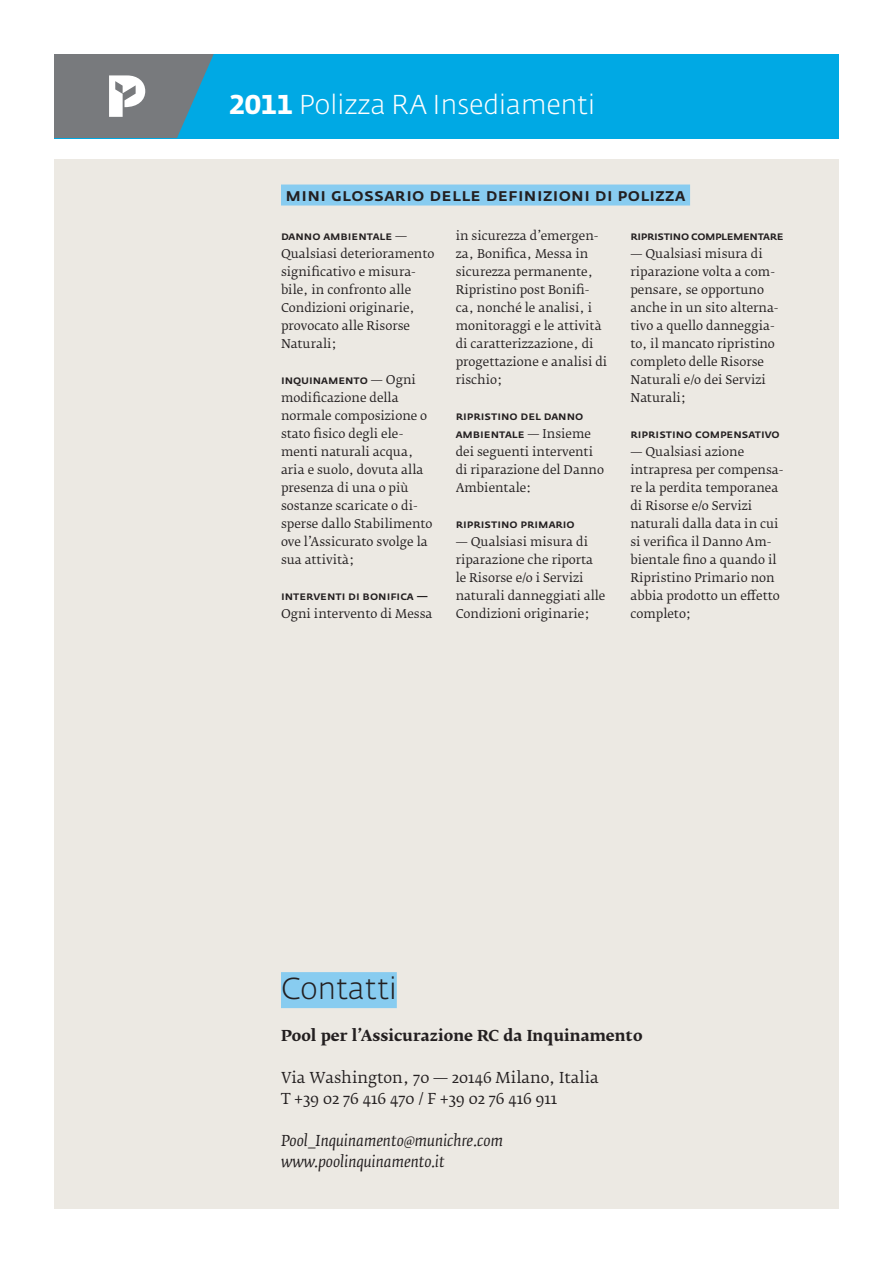
<style>
.page{position:relative;width:893px;height:1263px;background:#fff}
.page>*{position:absolute;margin:0;border:0;box-sizing:border-box;transform-origin:0 0}
.t1{font:300 30px "Fedra Sans Alt Std";color:#231f20}
.t2{font:300 27px "Fedra Sans Alt Std";color:#fff}
.t3{font:500 18px "Fedra Sans Alt Std";letter-spacing:.02em;color:#231f20}
.t4{font:15px/21px "Fedra Serif B Pro";color:#231f20}
.t5{font:italic 15px/21px "Fedra Serif B Pro";color:#231f20}
.t6{font:700 15px "Fedra Serif B Pro";color:#231f20}
.t7{font:12px/18px "Fedra Serif B Pro";color:#231f20}
.t8{font:500 12px/18px "Fedra Sans Pro";color:#231f20}
.t9{font:500 12px "Fedra Sans Pro";letter-spacing:-.03em;color:#231f20}
.s1{font-weight:700}
.s2{font-family:"Fedra Serif B Pro";font-weight:400}
</style>
<div class="page">
<div style="left:54px;top:159px;width:785px;height:1050px;background:#ece9e3"></div>
<div style="left:54px;top:54px;width:785px;height:84px;background:#00a9e4"></div>
<svg style="left:54px;top:54px;width:160px;height:84px;background:#738992"></svg>
<div style="left:281px;top:185px;width:409px;height:21px;background:#88ccf0"></div>
<div style="left:281px;top:972px;width:116px;height:36px;background:#88ccf0"></div>
<h2 class="t2" style="left:229px;top:88px;width:368px"><span class="s1">2011</span> Polizza RA Insediamenti</h2>
<h3 class="t3" style="left:286px;top:183px;width:401px">Mini Glossario delle Definizioni di Polizza</h3>
<p class="t8" style="left:281px;top:227px;width:128px">Danno Ambientale <span class="s2">—</span></p>
<p class="t7" style="left:281px;top:245px;width:155px">Qualsiasi deterioramento significativo e misura&shy;bile, in confronto alle<br>Condizioni originarie, provocato alle Risorse<br>Naturali;</p>
<p class="t8" style="left:281px;top:371px;width:136px">Inquinamento <span class="s2">— Ogni</span></p>
<p class="t7" style="left:281px;top:389px;width:153px">modificazione della normale composizione o stato fisico degli ele&shy;menti naturali acqua, aria e suolo, dovuta alla presenza di una o più sostanze scaricate o di&shy;sperse dallo Stabilimento ove l’Assicurato svolge la sua attività;</p>
<p class="t8" style="left:281px;top:587px;width:149px">Interventi di Bonifica —</p>
<p class="t7" style="left:281px;top:605px;width:153px">Ogni intervento di Messa</p>
<p class="t7" style="left:456px;top:227px;width:153px">in sicurezza d’emergen&shy;za, Bonifica, Messa in sicurezza permanente,<br>Ripristino post Bonifi&shy;ca, nonché le analisi, i monitoraggi e le attività di caratterizzazione, di progettazione e analisi di rischio;</p>
<p class="t8" style="left:456px;top:407px;width:137px">Ripristino del Danno<br>Ambientale <span class="s2">— Insieme</span></p>
<p class="t7" style="left:456px;top:443px;width:150px">dei seguenti interventi di riparazione del Danno<br>Ambientale:</p>
<p class="t8" style="left:456px;top:515px;width:121px">Ripristino Primario</p>
<p class="t7" style="left:456px;top:533px;width:151px">— Qualsiasi misura di riparazione che riporta le Risorse e/o i Servizi naturali danneggiati alle<br>Condizioni originarie;</p>
<p class="t9" style="left:630px;top:229px;width:155px">Ripristino Complementare</p>
<p class="t7" style="left:630px;top:245px;width:150px">— Qualsiasi misura di riparazione volta a com&shy;pensare, se opportuno anche in un sito alterna&shy;tivo a quello danneggia&shy;to, il mancato ripristino completo delle Risorse<br>Naturali e/o dei Servizi<br>Naturali;</p>
<p class="t8" style="left:630px;top:425px;width:151px">Ripristino Compensativo</p>
<p class="t7" style="left:630px;top:443px;width:154px">— Qualsiasi azione intrapresa per compensa&shy;re la perdita temporanea di Risorse e/o Servizi naturali dalla data in cui si verifica il Danno Am&shy;bientale fino a quando il<br>Ripristino Primario non abbia prodotto un effetto completo;</p>
<h1 class="t1" style="left:281px;top:970px;width:117px">Contatti</h1>
<p class="t6" style="left:281px;top:1026px;width:363px">Pool per l’Assicurazione RC da Inquinamento</p>
<p class="t4" style="left:281px;top:1067px;width:319px">Via Washington, 70 — 20146 Milano, Italia<br>T +39 02 76 416 470 / F +39 02 76 416 911</p>
<p class="t5" style="left:281px;top:1130px;width:224px">Pool_Inquinamento@munichre.com www.poolinquinamento.it</p>
</div>
